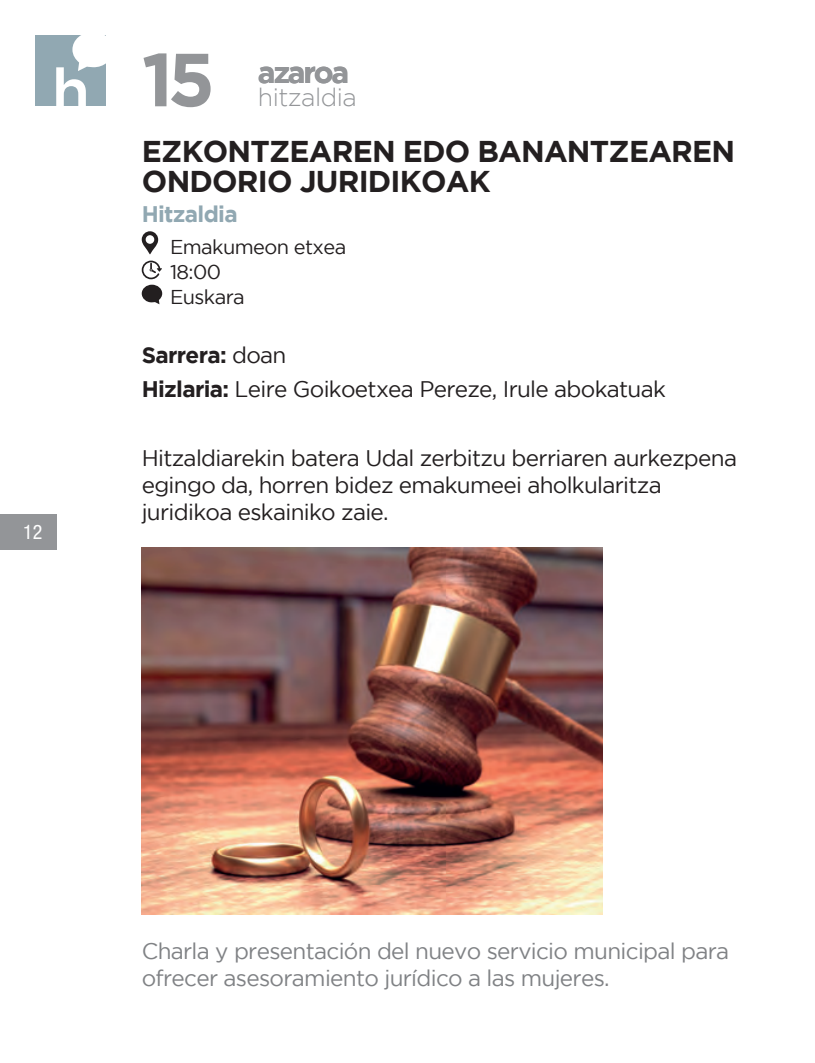
<style>
.page{position:relative;width:815px;height:1063px;background:#fff}
.page>*{position:absolute;margin:0;border:0;box-sizing:border-box;transform-origin:0 0}
.t1{font:700 75px "Gotham";color:#939598}
.t2{font:700 30px/30px "Gotham";letter-spacing:-.025em;color:#231f20}
.t3{font:700 30px "Gotham";letter-spacing:-.075em;color:#939598}
.t4{font:300 25px "Gotham";letter-spacing:-.02em;color:#939598}
.t5{font:22.5px/27px "Gotham";letter-spacing:-.03em;color:#231f20}
.t6{font:22.5px/27px "Gotham";letter-spacing:-.03em;color:#808285}
.t7{font:700 22.5px "Gotham";letter-spacing:-.03em;color:#91a8b2}
.t8{font:20px/25px "Gotham";letter-spacing:-.03em;color:#231f20}
.t9{font:condensed 20px "Helvetica Neue LT Std";color:#fff}
.s1{font-weight:700}
</style>
<div class="page">
<div style="left:0;top:514px;width:57px;height:35px;background:#939598"></div>
<svg style="left:142px;top:231px;width:17px;height:23px"></svg>
<svg style="left:142px;top:261px;width:20px;height:18px"></svg>
<svg style="left:142px;top:285px;width:20px;height:19px"></svg>
<div style="left:35px;top:35px;width:71px;height:71px;background:#91a8b2"></div>
<svg style="left:72px;top:35px;width:34px;height:36px"></svg>
<img style="left:142px;top:547px;width:460px;height:367px">
<h1 class="t1" style="left:51px;top:36px;width:165px"><sub>h</sub> 15</h1>
<h2 class="t3" style="left:258px;top:55px;width:93px">azaroa</h2>
<p class="t4" style="left:258px;top:84px;width:101px">hitzaldia</p>
<h2 class="t2" style="left:142px;top:136px;width:595px">EZKONTZEAREN EDO BANANTZEAREN<br>ONDORIO JURIDIKOAK</h2>
<p class="t7" style="left:142px;top:201px;width:97px">Hitzaldia</p>
<p class="t8" style="left:170px;top:234px;width:178px">Emakumeon etxea<br>18:00<br>Euskara</p>
<p class="t5" style="left:142px;top:338px;width:526px;line-height:34px"><span class="s1">Sarrera:</span> doan<br><span class="s1">Hizlaria:</span> Leire Goikoetxea Pereze, Irule abokatuak</p>
<p class="t9" style="left:23px;top:520px;width:21px">12</p>
<p class="t5" style="left:142px;top:444px;width:597px">Hitzaldiarekin batera Udal zerbitzu berriaren aurkezpena egingo da, horren bidez emakumeei aholkularitza juridikoa eskainiko zaie.</p>
<p class="t6" style="left:142px;top:937px;width:589px">Charla y presentación del nuevo servicio municipal para ofrecer asesoramiento jurídico a las mujeres.</p>
</div>
